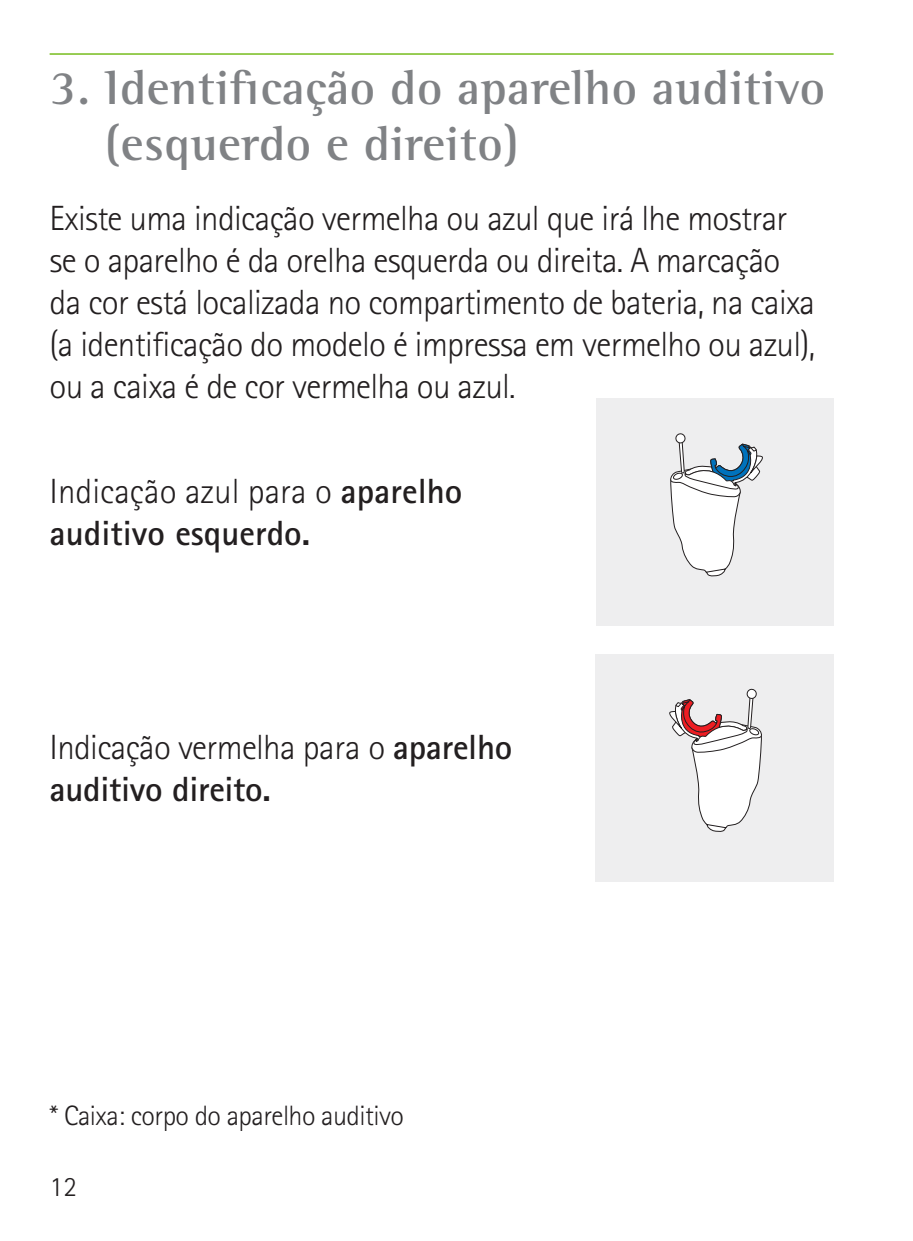
<style>
.page{position:relative;width:913px;height:1241px;background:#fff}
.page>*{position:absolute;margin:0;border:0;box-sizing:border-box;transform-origin:0 0}
.t1{font:700 49px/56px "Rotis Semi Serif Pro";letter-spacing:.01em;color:#808285}
.t2{font:300 35px/42px "Rotis Sans Serif Pro";letter-spacing:-.02em;color:#231f20}
.t3{font:700 35px/42px "Rotis Sans Serif Pro";color:#231f20}
.t4{font:300 28px "Rotis Sans Serif Pro";letter-spacing:-.02em;color:#231f20}
.s1{font-weight:300}
</style>
<div class="page">
<hr style="left:50px;top:53px;width:783px;height:2px;background:#8bc63e">
<div style="left:596px;top:398px;width:238px;height:228px;background:#eeeeef"></div>
<div style="left:675px;top:433px;width:10px;height:10px;background:#fff;border-radius:50%"></div>
<div style="left:675px;top:433px;width:11px;height:11px;border:1px solid #231f20;border-radius:50%"></div>
<svg style="left:670px;top:440px;width:93px;height:137px"></svg>
<div style="left:595px;top:654px;width:239px;height:227px;background:#eeeeef"></div>
<svg style="left:747px;top:688px;width:9px;height:10px"></svg>
<div style="left:746px;top:688px;width:11px;height:11px;border:1px solid #231f20;border-radius:50%"></div>
<svg style="left:669px;top:696px;width:93px;height:136px"></svg>
<h1 class="t1" style="left:105px;top:59px;width:722px;text-indent:-55px">3. Identificação do aparelho auditivo (esquerdo e direito)</h1>
<p class="t2" style="left:50px;top:197px;width:767px">Existe uma indicação vermelha ou azul que irá lhe mostrar se o aparelho é da orelha esquerda ou direita. A marcação da cor está localizada no compartimento de bateria, na caixa (a identificação do modelo é impressa em vermelho ou azul), ou a caixa é de cor vermelha ou azul.</p>
<p class="t3" style="left:50px;top:469px;width:414px"><span class="s1">Indicação azul para o</span> aparelho auditivo esquerdo.</p>
<p class="t3" style="left:50px;top:725px;width:464px"><span class="s1">Indicação vermelha para o</span> aparelho auditivo direito.</p>
<p class="t4" style="left:50px;top:1098px;width:356px">* Caixa: corpo do aparelho auditivo</p>
<p class="t4" style="left:50px;top:1170px;width:29px">12</p>
</div>
